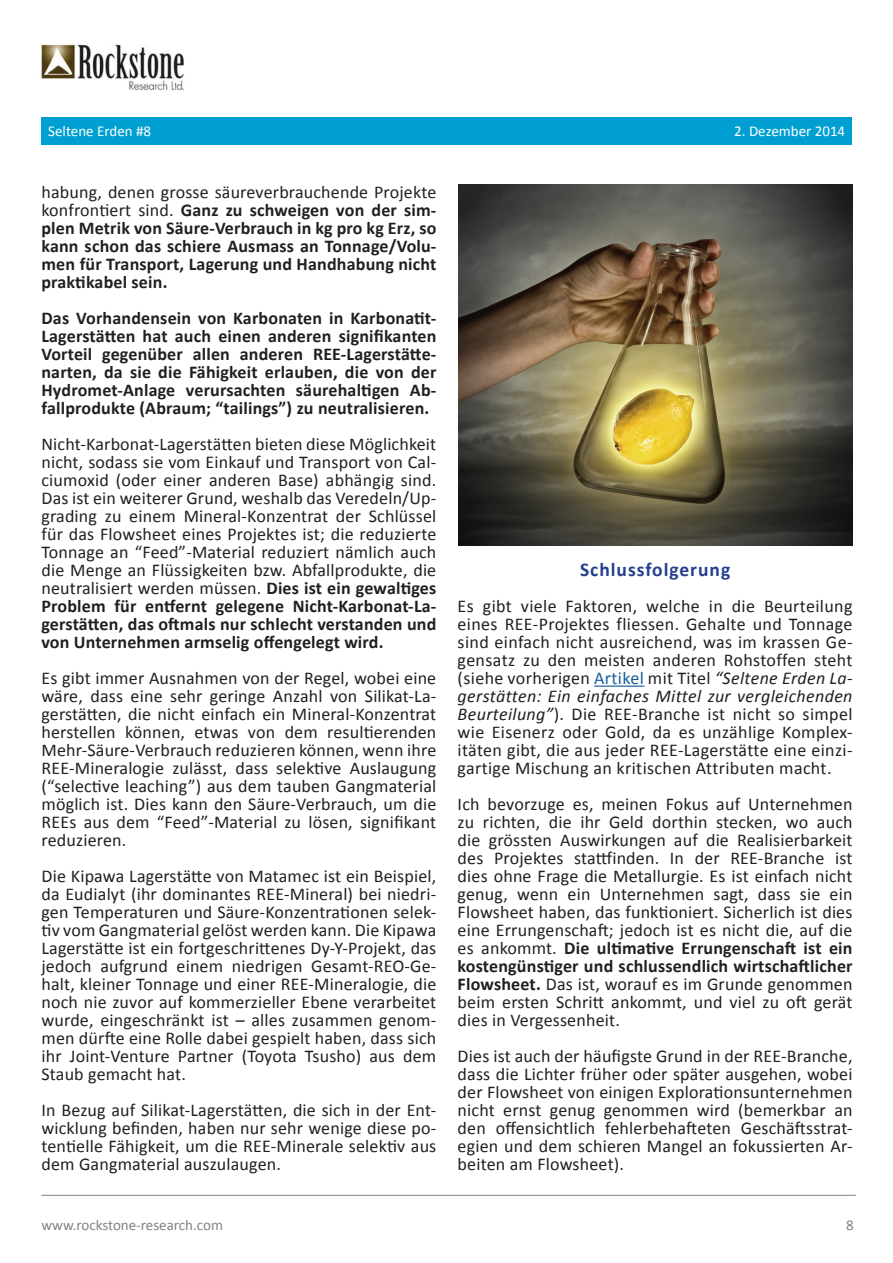
<style>
.page{position:relative;width:893px;height:1263px;background:#fff}
.page>*{position:absolute;margin:0;border:0;box-sizing:border-box;transform-origin:0 0}
.t1{font:700 19.5px "Calibri";letter-spacing:.05em;color:#253f8e}
.t2{font:18px/18px "Calibri";letter-spacing:.01em;color:#231f20;text-align:justify}
.t3{font:700 18px/18px "Calibri";letter-spacing:.01em;color:#231f20;text-align:justify}
.t4{font:15px "Calibri";color:#fff}
.t5{font:15px "Calibri";color:#808285}
.s1{font-weight:400}
.s2{font-weight:700}
.s3{color:#175d9e}
.s4{font-style:italic}
</style>
<div class="page">
<hr style="left:594px;top:685px;width:50px;height:2px;background:#175d9e">
<img style="left:41px;top:44px;width:143px;height:46px">
<div style="left:41px;top:117px;width:810px;height:28px;background:#009fd1"></div>
<hr style="left:41px;top:1195px;width:815px;height:1px;background:#808285">
<img style="left:458px;top:185px;width:395px;height:361px">
<p class="t4" style="left:48px;top:121px;width:104px">Seltene Erden #8</p>
<p class="t4" style="left:734px;top:121px;width:112px">2. Dezember 2014</p>
<p class="t3" style="left:41px;top:183px;width:397px"><span class="s1">habung, denen grosse säureverbrauchende Projekte konfrontiert sind.</span> Ganz zu schweigen von der sim&shy;plen Metrik von Säure-Verbrauch in kg pro kg Erz, so kann schon das schiere Ausmass an Tonnage/Volu&shy;men für Transport, Lagerung und Handhabung nicht praktikabel sein.</p>
<p class="t3" style="left:41px;top:309px;width:396px">Das Vorhandensein von Karbonaten in Karbonatit-Lagerstätten hat auch einen anderen signifikanten Vorteil gegenüber allen anderen REE-Lagerstätte&shy;narten, da sie die Fähigkeit erlauben, die von der Hydromet-Anlage verursachten säurehaltigen Ab&shy;fallprodukte (Abraum; “tailings”) zu neutralisieren.</p>
<p class="t2" style="left:41px;top:435px;width:396px">Nicht-Karbonat-Lagerstätten bieten diese Möglichkeit nicht, sodass sie vom Einkauf und Transport von Cal&shy;ciumoxid (oder einer anderen Base) abhängig sind.<br>Das ist ein weiterer Grund, weshalb das Veredeln/Up&shy;grading zu einem Mineral-Konzentrat der Schlüssel für das Flowsheet eines Projektes ist; die reduzierte Tonnage an “Feed”-Material reduziert nämlich auch die Menge an Flüssigkeiten bzw. Abfallprodukte, die neutralisiert werden müssen. <span class="s2">Dies ist ein gewaltiges Problem für entfernt gelegene Nicht-Karbonat-La&shy;gerstätten, das oftmals nur schlecht verstanden und von Unternehmen armselig offengelegt wird.</span></p>
<p class="t2" style="left:41px;top:669px;width:396px">Es gibt immer Ausnahmen von der Regel, wobei eine wäre, dass eine sehr geringe Anzahl von Silikat-La&shy;gerstätten, die nicht einfach ein Mineral-Konzentrat herstellen können, etwas von dem resultierenden Mehr-Säure-Verbrauch reduzieren können, wenn ihre REE-Mineralogie zulässt, dass selektive Auslaugung (“selective leaching”) aus dem tauben Gangmaterial möglich ist. Dies kann den Säure-Verbrauch, um die REEs aus dem “Feed”-Material zu lösen, signifikant reduzieren.</p>
<p class="t2" style="left:41px;top:867px;width:396px">Die Kipawa Lagerstätte von Matamec ist ein Beispiel, da Eudialyt (ihr dominantes REE-Mineral) bei niedri&shy;gen Temperaturen und Säure-Konzentrationen selek&shy;tiv vom Gangmaterial gelöst werden kann. Die Kipawa Lagerstätte ist ein fortgeschrittenes Dy-Y-Projekt, das jedoch aufgrund einem niedrigen Gesamt-REO-Ge&shy;halt, kleiner Tonnage und einer REE-Mineralogie, die noch nie zuvor auf kommerzieller Ebene verarbeitet wurde, eingeschränkt ist – alles zusammen genom&shy;men dürfte eine Rolle dabei gespielt haben, dass sich ihr Joint-Venture Partner (Toyota Tsusho) aus dem Staub gemacht hat.</p>
<p class="t2" style="left:41px;top:1101px;width:396px">In Bezug auf Silikat-Lagerstätten, die sich in der Ent&shy;wicklung befinden, haben nur sehr wenige diese po&shy;tentielle Fähigkeit, um die REE-Minerale selektiv aus dem Gangmaterial auszulaugen.</p>
<p class="t1" style="left:580px;top:557px;width:152px">Schlussfolgerung</p>
<p class="t2" style="left:458px;top:597px;width:396px">Es gibt viele Faktoren, welche in die Beurteilung eines REE-Projektes fliessen. Gehalte und Tonnage sind einfach nicht ausreichend, was im krassen Ge&shy;gensatz zu den meisten anderen Rohstoffen steht (siehe vorherigen <span class="s3">Artikel</span> mit Titel <span class="s4">“Seltene Erden La&shy;gerstätten: Ein einfaches Mittel zur vergleichenden Beurteilung”</span>). Die REE-Branche ist nicht so simpel wie Eisenerz oder Gold, da es unzählige Komplex&shy;itäten gibt, die aus jeder REE-Lagerstätte eine einzi&shy;gartige Mischung an kritischen Attributen macht.</p>
<p class="t2" style="left:458px;top:795px;width:396px">Ich bevorzuge es, meinen Fokus auf Unternehmen zu richten, die ihr Geld dorthin stecken, wo auch die grössten Auswirkungen auf die Realisierbarkeit des Projektes stattfinden. In der REE-Branche ist dies ohne Frage die Metallurgie. Es ist einfach nicht genug, wenn ein Unternehmen sagt, dass sie ein Flowsheet haben, das funktioniert. Sicherlich ist dies eine Errungenschaft; jedoch ist es nicht die, auf die es ankommt. <span class="s2">Die ultimative Errungenschaft ist ein kostengünstiger und schlussendlich wirtschaftlicher Flowsheet.</span> Das ist, worauf es im Grunde genommen beim ersten Schritt ankommt, und viel zu oft gerät dies in Vergessenheit.</p>
<p class="t2" style="left:458px;top:1047px;width:396px">Dies ist auch der häufigste Grund in der REE-Branche, dass die Lichter früher oder später ausgehen, wobei der Flowsheet von einigen Explorationsunternehmen nicht ernst genug genommen wird (bemerkbar an den offensichtlich fehlerbehafteten Geschäftsstrat&shy;egien und dem schieren Mangel an fokussierten Ar&shy;beiten am Flowsheet).</p>
<p class="t5" style="left:41px;top:1215px;width:183px">www.rockstone-research.com</p>
<p class="t5" style="left:846px;top:1215px;width:9px">8</p>
</div>
